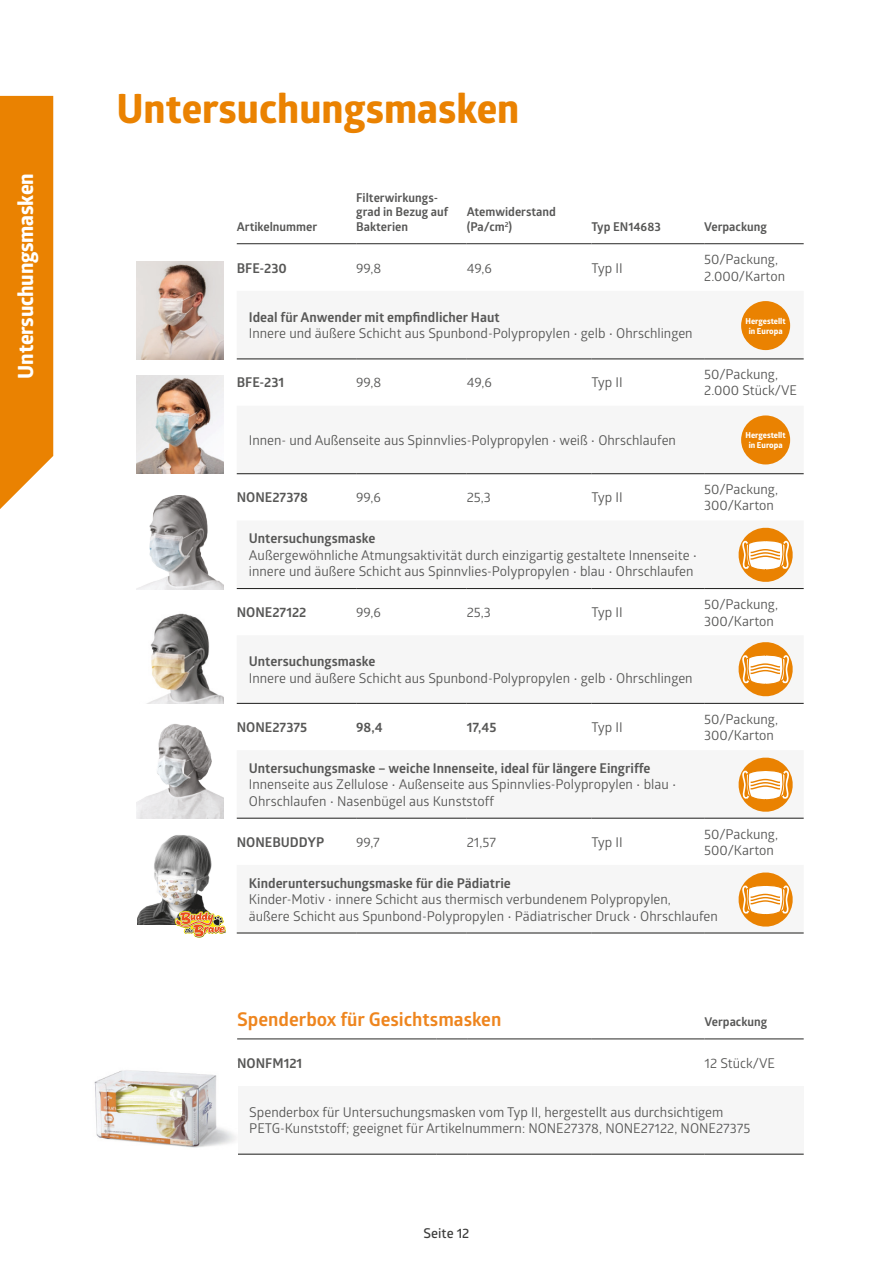
<style>
.page{position:relative;width:893px;height:1263px;background:#fff}
.page>*{position:absolute;margin:0;border:0;box-sizing:border-box;transform-origin:0 0}
.t1{font:700 40.5px "Globerx";color:#ea8201}
.MEDLINE_-_A_Head{font:700 21px "Globerx";letter-spacing:-.01em;color:#fff}
.t2{font:700 18.9px "Glober";color:#ee851e}
.t3{font:13.5px/16.5px "Glober";color:#575756}
.t4{font:700 13.5px "Glober";color:#575756}
.t5{font:600 13.5px "Glober";color:#3d3d3c}
.t6{font:700 12.15px/14.5px "Glober";color:#575756}
.t7{font:700 8.25px/9.8px "Globerx";color:#fff;text-align:center}
.t8{font:1.65px "Chalkboard";color:#1d1d1b}
.s1{font-weight:700}
</style>
<div class="page">
<svg style="left:237px;top:301px;width:567px;height:632px;fill:#f6f6f6"></svg>
<hr style="left:237px;top:818px;width:119px;height:1px;background:#1d1d1b">
<hr style="left:356px;top:818px;width:111px;height:1px;background:#1d1d1b">
<hr style="left:467px;top:818px;width:124px;height:1px;background:#1d1d1b">
<hr style="left:591px;top:818px;width:113px;height:1px;background:#1d1d1b">
<hr style="left:704px;top:818px;width:100px;height:1px;background:#1d1d1b">
<hr style="left:356px;top:473px;width:111px;height:1px;background:#1d1d1b">
<hr style="left:467px;top:473px;width:124px;height:1px;background:#1d1d1b">
<hr style="left:591px;top:473px;width:113px;height:1px;background:#1d1d1b">
<hr style="left:704px;top:473px;width:100px;height:1px;background:#1d1d1b">
<hr style="left:356px;top:588px;width:111px;height:1px;background:#1d1d1b">
<hr style="left:467px;top:588px;width:124px;height:1px;background:#1d1d1b">
<hr style="left:591px;top:588px;width:113px;height:1px;background:#1d1d1b">
<hr style="left:704px;top:588px;width:100px;height:1px;background:#1d1d1b">
<hr style="left:356px;top:703px;width:111px;height:1px;background:#1d1d1b">
<hr style="left:467px;top:703px;width:124px;height:1px;background:#1d1d1b">
<hr style="left:591px;top:703px;width:113px;height:1px;background:#1d1d1b">
<hr style="left:704px;top:703px;width:100px;height:1px;background:#1d1d1b">
<hr style="left:237px;top:473px;width:119px;height:1px;background:#1d1d1b">
<hr style="left:237px;top:588px;width:119px;height:1px;background:#1d1d1b">
<hr style="left:237px;top:703px;width:119px;height:1px;background:#1d1d1b">
<hr style="left:237px;top:359px;width:119px;height:1px;background:#1d1d1b">
<hr style="left:356px;top:359px;width:111px;height:1px;background:#1d1d1b">
<hr style="left:467px;top:359px;width:124px;height:1px;background:#1d1d1b">
<hr style="left:591px;top:359px;width:113px;height:1px;background:#1d1d1b">
<hr style="left:704px;top:359px;width:100px;height:1px;background:#1d1d1b">
<hr style="left:237px;top:933px;width:119px;height:1px;background:#1d1d1b">
<hr style="left:356px;top:933px;width:111px;height:1px;background:#1d1d1b">
<hr style="left:467px;top:933px;width:124px;height:1px;background:#1d1d1b">
<hr style="left:591px;top:933px;width:113px;height:1px;background:#1d1d1b">
<hr style="left:704px;top:933px;width:100px;height:1px;background:#1d1d1b">
<hr style="left:237px;top:243px;width:119px;height:1px;background:#575756">
<hr style="left:356px;top:243px;width:111px;height:1px;background:#575756">
<hr style="left:467px;top:243px;width:124px;height:1px;background:#575756">
<hr style="left:591px;top:243px;width:113px;height:1px;background:#575756">
<hr style="left:704px;top:243px;width:100px;height:1px;background:#575756">
<svg style="left:736px;top:525px;width:59px;height:59px"></svg>
<svg style="left:736px;top:639px;width:59px;height:60px"></svg>
<svg style="left:736px;top:870px;width:59px;height:59px"></svg>
<svg style="left:736px;top:755px;width:59px;height:59px"></svg>
<img style="left:137px;top:495px;width:87px;height:94px">
<img style="left:147px;top:613px;width:77px;height:91px">
<img style="left:137px;top:724px;width:87px;height:94px">
<img style="left:137px;top:835px;width:75px;height:89px">
<svg style="left:167px;top:908px;width:59px;height:29px"></svg>
<div style="left:237px;top:1086px;width:567px;height:68px;background:#f6f6f6"></div>
<hr style="left:237px;top:1154px;width:199px;height:1px;background:#1d1d1b">
<hr style="left:436px;top:1154px;width:31px;height:1px;background:#1d1d1b">
<hr style="left:467px;top:1154px;width:125px;height:1px;background:#1d1d1b">
<hr style="left:592px;top:1154px;width:113px;height:1px;background:#1d1d1b">
<hr style="left:705px;top:1154px;width:99px;height:1px;background:#1d1d1b">
<hr style="left:237px;top:1038px;width:199px;height:1px;background:#575756">
<hr style="left:436px;top:1038px;width:31px;height:1px;background:#575756">
<hr style="left:467px;top:1038px;width:125px;height:1px;background:#575756">
<hr style="left:592px;top:1038px;width:113px;height:1px;background:#575756">
<hr style="left:705px;top:1038px;width:99px;height:1px;background:#575756">
<img style="left:94px;top:1070px;width:142px;height:78px">
<div style="left:0;top:96px;width:53px;height:413px;background:#ea8201"></div>
<div style="left:741px;top:415px;width:49px;height:49px;background:#ea8201;border-radius:50%"></div>
<div style="left:741px;top:301px;width:49px;height:49px;background:#ea8201;border-radius:50%"></div>
<img style="left:137px;top:375px;width:87px;height:98px">
<img style="left:137px;top:261px;width:87px;height:99px">
<p class="MEDLINE_-_A_Head" style="left:10px;top:378px;width:207px;rotate:-90deg">Untersuchungsmasken</p>
<p class="t1" style="left:117px;top:79px;width:404px">Untersuchungsmasken</p>
<p class="t6" style="left:237px;top:219px;width:82px">Artikelnummer</p>
<p class="t6" style="left:356px;top:190px;width:94px">Filterwirkungs&shy;grad in Bezug auf<br>Bakterien</p>
<p class="t6" style="left:467px;top:204px;width:91px">Atemwiderstand (Pa/cm<sup>2</sup>)</p>
<p class="t6" style="left:591px;top:219px;width:71px">Typ EN14683</p>
<p class="t6" style="left:704px;top:219px;width:64px">Verpackung</p>
<p class="t4" style="left:237px;top:258px;width:52px">BFE-230</p>
<p class="t3" style="left:356px;top:259px;width:27px">99,8</p>
<p class="t3" style="left:467px;top:259px;width:27px">49,6</p>
<p class="t3" style="left:591px;top:259px;width:33px">Typ II</p>
<p class="t3" style="left:704px;top:251px;width:83px">50/Packung,<br>2.000/Karton</p>
<p class="t4" style="left:249px;top:307px;width:252px">Ideal für Anwender mit empfindlicher Haut</p>
<p class="t3" style="left:249px;top:325px;width:445px">Innere und äußere Schicht aus Spunbond-Polypropylen • gelb • Ohrschlingen</p>
<p class="t4" style="left:237px;top:373px;width:49px">BFE-231</p>
<p class="t3" style="left:356px;top:374px;width:27px">99,8</p>
<p class="t3" style="left:467px;top:374px;width:27px">49,6</p>
<p class="t3" style="left:591px;top:374px;width:33px">Typ II</p>
<p class="t7" style="left:746px;top:316px;width:42px">Hergestellt in Europa</p>
<p class="t3" style="left:704px;top:366px;width:75px">50/Packung,</p>
<p class="t3" style="left:704px;top:382px;width:94px">2.000 Stück/VE</p>
<p class="t3" style="left:249px;top:431px;width:429px">Innen- und Außenseite aus Spinnvlies-Polypropylen • weiß • Ohrschlaufen</p>
<p class="t7" style="left:746px;top:430px;width:42px">Hergestellt in Europa</p>
<p class="t4" style="left:237px;top:488px;width:73px">NONE27378</p>
<p class="t3" style="left:356px;top:489px;width:26px">99,6</p>
<p class="t3" style="left:467px;top:489px;width:26px">25,3</p>
<p class="t3" style="left:591px;top:489px;width:33px">Typ II</p>
<p class="t3" style="left:704px;top:481px;width:75px">50/Packung,<br>300/Karton</p>
<p class="t3" style="left:249px;top:530px;width:450px"><span class="s1">Untersuchungsmaske<br></span>Außergewöhnliche Atmungsaktivität durch einzigartig gestaltete Innenseite • innere und äußere Schicht aus Spinnvlies-Polypropylen • blau • Ohrschlaufen</p>
<p class="t4" style="left:237px;top:603px;width:71px">NONE27122</p>
<p class="t3" style="left:356px;top:603px;width:26px">99,6</p>
<p class="t3" style="left:467px;top:603px;width:26px">25,3</p>
<p class="t3" style="left:591px;top:603px;width:33px">Typ II</p>
<p class="t3" style="left:704px;top:595px;width:75px">50/Packung,</p>
<p class="t3" style="left:704px;top:612px;width:71px">300/Karton</p>
<p class="t8" style="left:225px;top:931px;width:3px">®</p>
<p class="t4" style="left:249px;top:652px;width:128px">Untersuchungsmaske</p>
<p class="t3" style="left:249px;top:669px;width:445px">Innere und äußere Schicht aus Spunbond-Polypropylen • gelb • Ohrschlingen</p>
<p class="t4" style="left:237px;top:717px;width:72px">NONE27375</p>
<p class="t4" style="left:356px;top:717px;width:28px">98,4</p>
<p class="t4" style="left:467px;top:717px;width:31px">17,45</p>
<p class="t3" style="left:591px;top:718px;width:33px">Typ II</p>
<p class="t3" style="left:704px;top:710px;width:75px">50/Packung,<br>300/Karton</p>
<p class="t3" style="left:249px;top:759px;width:429px"><span class="s1">Untersuchungsmaske – weiche Innenseite, ideal für längere Eingriffe<br></span>Innenseite aus Zellulose • Außenseite aus Spinnvlies-Polypropylen • blau •<br>Ohrschlaufen • Nasenbügel aus Kunststoff</p>
<p class="t4" style="left:237px;top:832px;width:89px">NONEBUDDYP</p>
<p class="t3" style="left:356px;top:833px;width:25px">99,7</p>
<p class="t3" style="left:467px;top:833px;width:31px">21,57</p>
<p class="t3" style="left:591px;top:833px;width:33px">Typ II</p>
<p class="t3" style="left:704px;top:825px;width:75px">50/Packung,<br>500/Karton</p>
<p class="t4" style="left:249px;top:873px;width:264px">Kinderuntersuchungsmaske für die Pädiatrie</p>
<p class="t3" style="left:249px;top:891px;width:470px">Kinder-Motiv • innere Schicht aus thermisch verbundenem Polypropylen,<br>äußere Schicht aus Spunbond-Polypropylen • Pädiatrischer Druck • Ohrschlaufen</p>
<p class="t2" style="left:237px;top:1006px;width:266px">Spenderbox für Gesichtsmasken</p>
<p class="t6" style="left:705px;top:1014px;width:64px">Verpackung</p>
<p class="t4" style="left:237px;top:1053px;width:67px">NONFM121</p>
<p class="t3" style="left:705px;top:1054px;width:72px">12 Stück/VE</p>
<p class="t3" style="left:249px;top:1103px;width:503px">Spenderbox für Untersuchungsmasken vom Typ II, hergestellt aus durchsichtigem<br>PETG-Kunststoff; geeignet für Artikelnummern: NONE27378, NONE27122, NONE27375</p>
<p class="t5" style="left:424px;top:1224px;width:47px">Seite 12</p>
</div>
